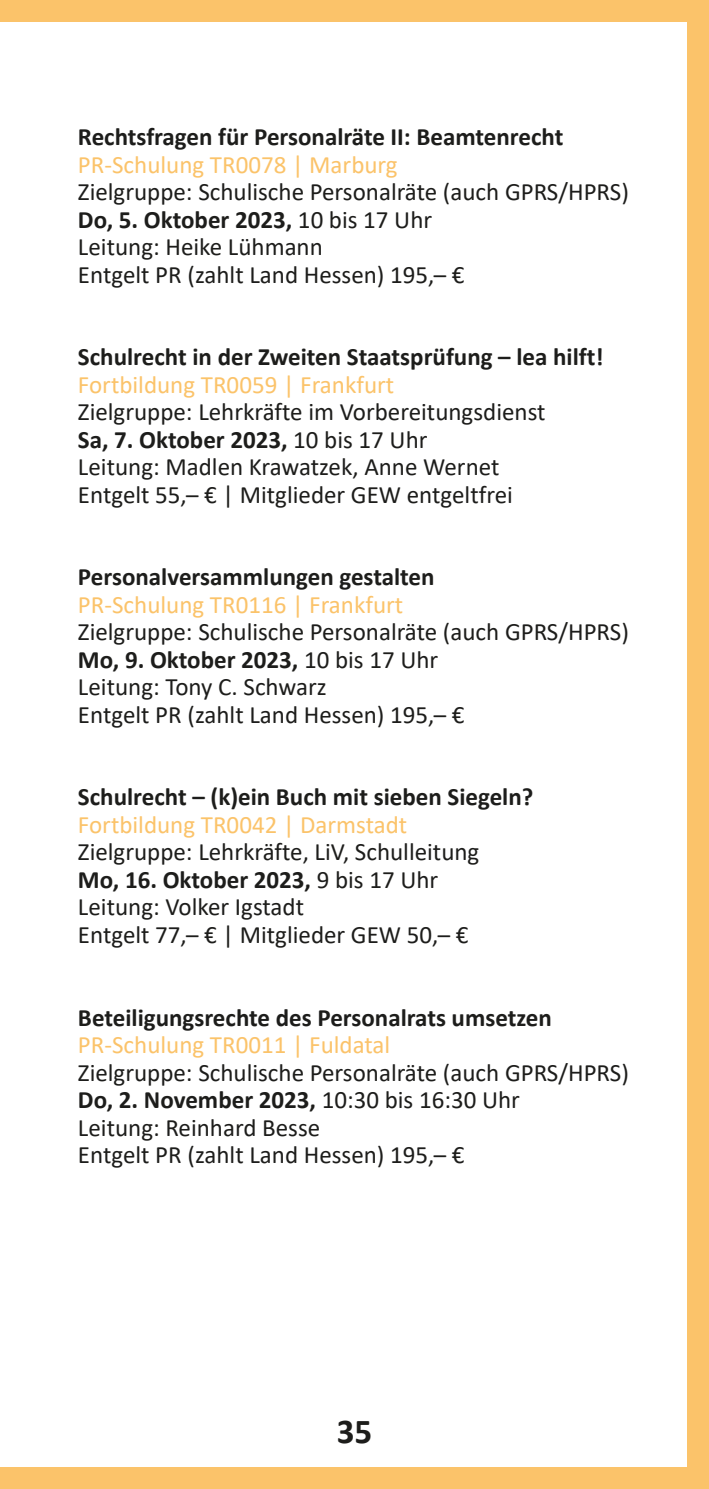
<style>
.page{position:relative;width:709px;height:1489px;background:#fff}
.page>*{position:absolute;margin:0;border:0;box-sizing:border-box;transform-origin:0 0}
.t1{font:700 35px "Calibri";color:#1d1d1b}
.t2{font:25px/27.5px "Calibri";color:#1d1d1b}
.t3{font:700 25px "Calibri";color:#1d1d1b}
.t4{font:25px "Calibri";color:#fbc36a}
.s1{font-weight:700}
</style>
<div class="page">
<div style="left:0;top:0;width:709px;height:21px;background:#fbc36a"></div>
<div style="left:687px;top:0;width:22px;height:1488px;background:#fbc36a"></div>
<div style="left:0;top:1467px;width:709px;height:21px;background:#fbc36a"></div>
<p class="t3" style="left:78px;top:126px;width:487px">Rechtsfragen für Personalräte II: Beamtenrecht</p>
<p class="t4" style="left:78px;top:154px;width:321px">PR-Schulung TR0078 | Marburg</p>
<p class="t2" style="left:78px;top:180px;width:552px">Zielgruppe: Schulische Personalräte (auch GPRS/HPRS)<br><span class="s1">Do, 5. Oktober 2023,</span> 10 bis 17 Uhr<br>Leitung: Heike Lühmann<br>Entgelt PR (zahlt Land Hessen) 195,– €</p>
<p class="t3" style="left:78px;top:346px;width:527px">Schulrecht in der Zweiten Staatsprüfung – lea hilft!</p>
<p class="t4" style="left:78px;top:374px;width:318px">Fortbildung TR0059 | Frankfurt</p>
<p class="t2" style="left:78px;top:400px;width:469px">Zielgruppe: Lehrkräfte im Vorbereitungsdienst <span class="s1">Sa, 7. Oktober 2023,</span> 10 bis 17 Uhr<br>Leitung: Madlen Krawatzek, Anne Wernet Entgelt 55,– € | Mitglieder GEW entgeltfrei</p>
<p class="t3" style="left:78px;top:566px;width:358px">Personalversammlungen gestalten</p>
<p class="t4" style="left:78px;top:594px;width:327px">PR-Schulung TR0116 | Frankfurt</p>
<p class="t2" style="left:78px;top:620px;width:552px">Zielgruppe: Schulische Personalräte (auch GPRS/HPRS)<br><span class="s1">Mo, 9. Oktober 2023,</span> 10 bis 17 Uhr<br>Leitung: Tony C. Schwarz<br>Entgelt PR (zahlt Land Hessen) 195,– €</p>
<p class="t3" style="left:78px;top:786px;width:457px">Schulrecht – (k)ein Buch mit sieben Siegeln?</p>
<p class="t4" style="left:78px;top:814px;width:331px">Fortbildung TR0042 | Darmstadt</p>
<p class="t2" style="left:78px;top:840px;width:403px">Zielgruppe: Lehrkräfte, LiV, Schulleitung <span class="s1">Mo, 16. Oktober 2023,</span> 9 bis 17 Uhr Leitung: Volker Igstadt<br>Entgelt 77,– € | Mitglieder GEW 50,– €</p>
<p class="t3" style="left:78px;top:1006px;width:475px">Beteiligungsrechte des Personalrats umsetzen</p>
<p class="t4" style="left:78px;top:1034px;width:314px">PR-Schulung TR0011 | Fuldatal</p>
<p class="t2" style="left:78px;top:1060px;width:552px">Zielgruppe: Schulische Personalräte (auch GPRS/HPRS)<br><span class="s1">Do, 2. November 2023,</span> 10:30 bis 16:30 Uhr<br>Leitung: Reinhard Besse<br>Entgelt PR (zahlt Land Hessen) 195,– €</p>
<h1 class="t1" style="left:337px;top:1416px;width:37px">35</h1>
</div>
